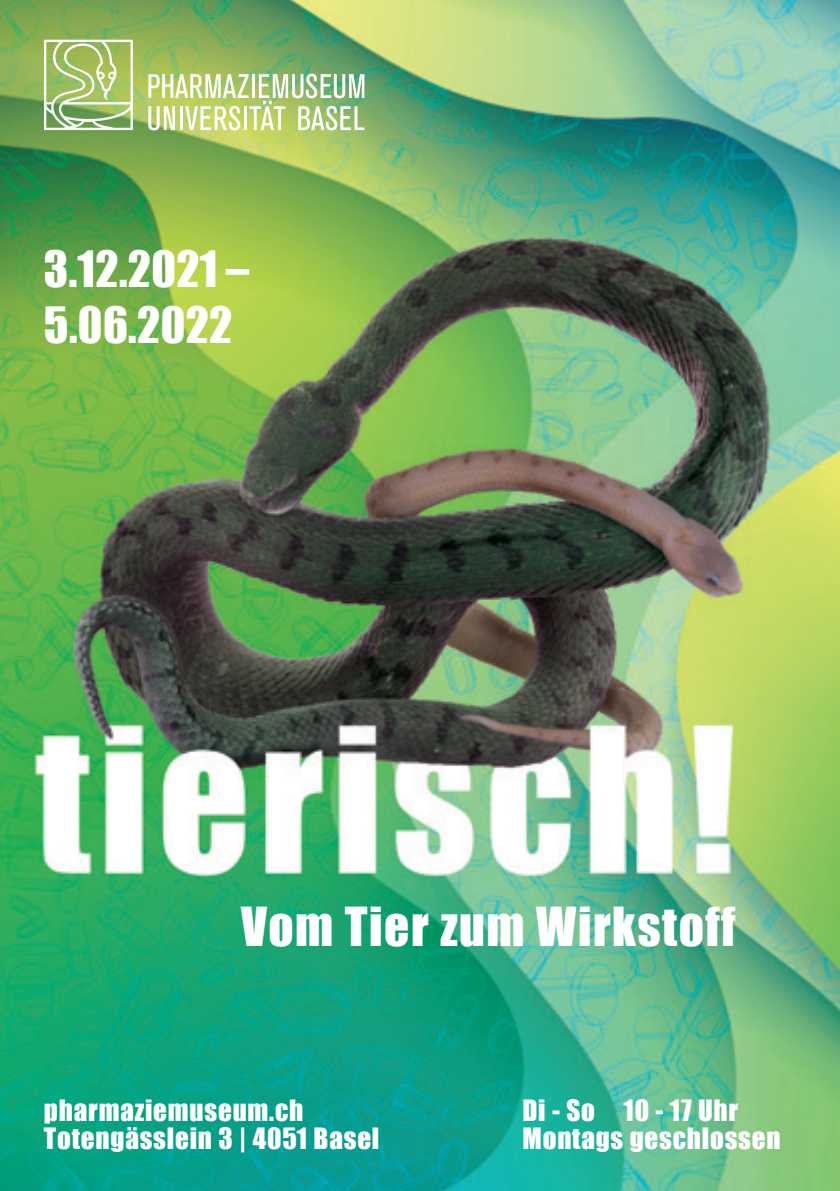
<style>
.page{position:relative;width:840px;height:1191px;background:#fff}
.page>*{position:absolute;margin:0;border:0;box-sizing:border-box;transform-origin:0 0}
.t1{font:49.4px "Impact";letter-spacing:.03em;color:#fff}
.t2{font:46px "Impact";letter-spacing:.01em;color:#fff}
.Lauftext_fett{font:27px "Impact";letter-spacing:.03em;color:#fff}
</style>
<div class="page">
<img style="left:0;top:0;width:839px;height:1191px">
<svg style="left:44px;top:40px;width:89px;height:90px"></svg>
<svg style="left:148px;top:74px;width:216px;height:56px"></svg>
<p class="t2" style="left:44px;top:234px;width:207px">3.12.2021 –</p>
<p class="t2" style="left:44px;top:289px;width:190px">5.06.2022</p>
<p class="t1" style="left:241px;top:888px;width:495px">Vom Tier zum Wirkstoff</p>
<p class="Lauftext_fett" style="left:44px;top:1089px;width:261px">pharmaziemuseum.ch</p>
<p class="Lauftext_fett" style="left:44px;top:1117px;width:337px">Totengässlein 3 | 4051 Basel</p>
<p class="Lauftext_fett" style="left:522px;top:1089px;width:217px">Di - So 10 - 17 Uhr</p>
<p class="Lauftext_fett" style="left:522px;top:1117px;width:259px">Montags geschlossen</p>
</div>
